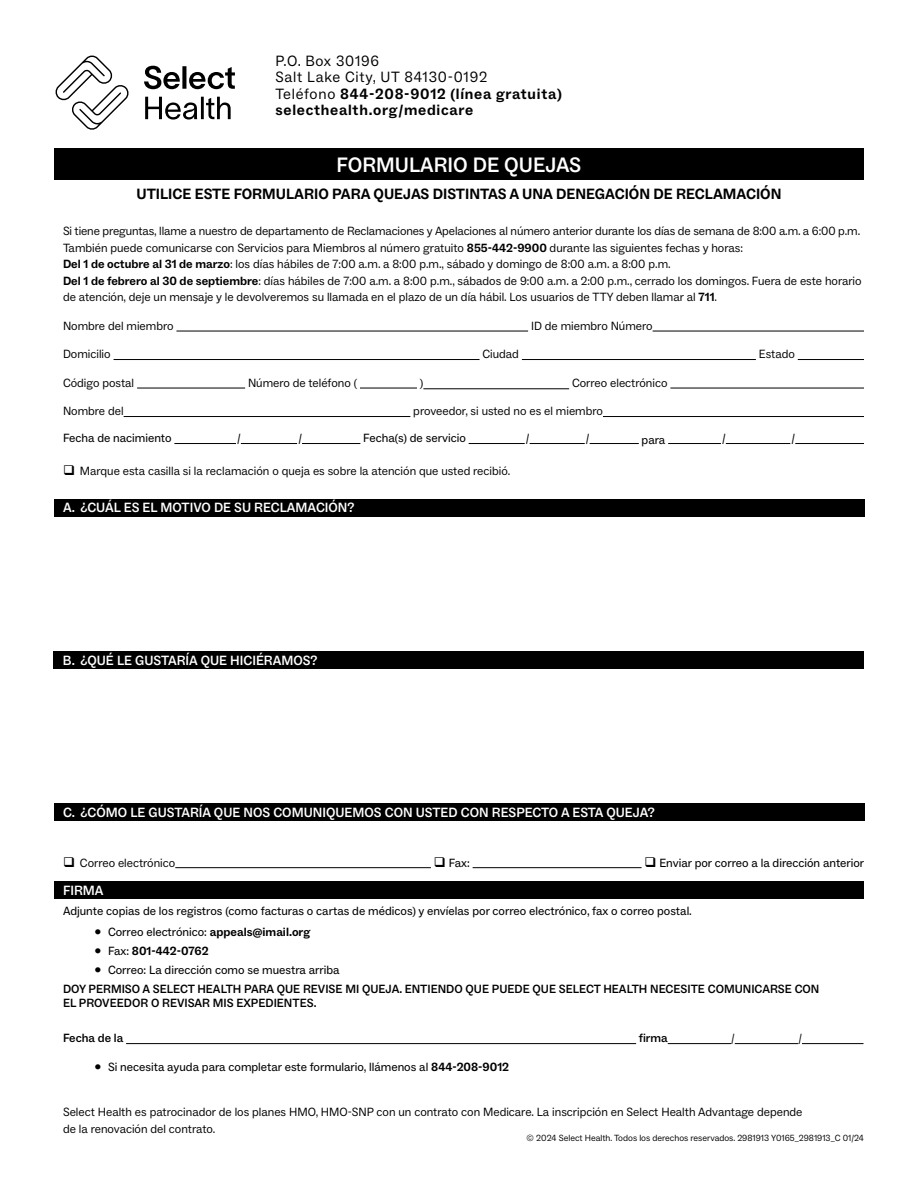
<style>
.page{position:relative;width:918px;height:1188px;background:#fff}
.page>*{position:absolute;margin:0;border:0;box-sizing:border-box;transform-origin:0 0}
.t1{font:500 21px "ABC Social";color:#fff}
.t2{font:700 15px/16.5px "ABC Social";letter-spacing:.05em;color:#000}
.t3{font:700 15px "ABC Social";color:#000}
.t4{font:500 13.5px "ABC Social";color:#fff}
.t5{font:12px/16.5px "ABC Social";color:#000}
.t6{font:12px "ABC Social";color:#000}
.t7{font:500 12px/14.4px "ABC Social";color:#000}
.t8{font:700 12px "ABC Social";color:#000}
.t9{font:9px "ABC Social";color:#000}
.s1{font-weight:400}
.s2{font-weight:700}
</style>
<div class="page">
<div style="left:54px;top:148px;width:810px;height:32px;background:#000"></div>
<hr style="left:176px;top:331px;width:352px;height:1px;background:#000">
<hr style="left:653px;top:331px;width:211px;height:1px;background:#000">
<hr style="left:114px;top:359px;width:366px;height:1px;background:#000">
<hr style="left:522px;top:359px;width:234px;height:1px;background:#000">
<hr style="left:798px;top:359px;width:66px;height:1px;background:#000">
<hr style="left:137px;top:388px;width:108px;height:1px;background:#000">
<hr style="left:360px;top:388px;width:57px;height:1px;background:#000">
<hr style="left:423px;top:388px;width:146px;height:1px;background:#000">
<hr style="left:670px;top:388px;width:194px;height:1px;background:#000">
<hr style="left:124px;top:416px;width:286px;height:1px;background:#000">
<hr style="left:603px;top:416px;width:261px;height:1px;background:#000">
<hr style="left:174px;top:443px;width:62px;height:1px;background:#000">
<hr style="left:241px;top:443px;width:56px;height:1px;background:#000">
<hr style="left:302px;top:443px;width:58px;height:1px;background:#000">
<hr style="left:469px;top:443px;width:56px;height:1px;background:#000">
<hr style="left:530px;top:443px;width:55px;height:1px;background:#000">
<hr style="left:590px;top:443px;width:49px;height:1px;background:#000">
<hr style="left:668px;top:443px;width:53px;height:1px;background:#000">
<hr style="left:726px;top:443px;width:64px;height:1px;background:#000">
<hr style="left:795px;top:443px;width:69px;height:1px;background:#000">
<div style="left:54px;top:881px;width:810px;height:18px;background:#000"></div>
<hr style="left:126px;top:1043px;width:510px;height:1px;background:#000">
<hr style="left:668px;top:1043px;width:63px;height:1px;background:#000">
<hr style="left:735px;top:1043px;width:63px;height:1px;background:#000">
<hr style="left:802px;top:1043px;width:62px;height:1px;background:#000">
<div style="left:54px;top:499px;width:810px;height:18px;background:#000"></div>
<div style="left:54px;top:651px;width:810px;height:18px;background:#000"></div>
<div style="left:54px;top:803px;width:810px;height:18px;background:#000"></div>
<hr style="left:175px;top:867px;width:256px;height:1px;background:#000">
<hr style="left:473px;top:867px;width:169px;height:1px;background:#000">
<svg style="left:56px;top:56px;width:179px;height:74px"></svg>
<p class="t2" style="left:275px;top:53px;width:288px"><span class="s1">P.O. Box 30196<br>Salt Lake City, UT 84130-0192<br>Teléfono</span> 844-208-9012 (línea gratuita) selecthealth.org/medicare</p>
<h1 class="t1" style="left:337px;top:152px;width:246px">FORMULARIO DE QUEJAS</h1>
<p class="t3" style="left:136px;top:185px;width:647px">UTILICE ESTE FORMULARIO PARA QUEJAS DISTINTAS A UNA DENEGACIÓN DE RECLAMACIÓN</p>
<p class="t5" style="left:63px;top:223px;width:800px">Si tiene preguntas, llame a nuestro de departamento de Reclamaciones y Apelaciones al número anterior durante los días de semana de 8:00 a.m. a 6:00 p.m.<br>También puede comunicarse con Servicios para Miembros al número gratuito <span class="s2">855-442-9900</span> durante las siguientes fechas y horas:<br><span class="s2">Del 1 de octubre al 31 de marzo</span>: los días hábiles de 7:00 a.m. a 8:00 p.m., sábado y domingo de 8:00 a.m. a 8:00 p.m.<br><span class="s2">Del 1 de febrero al 30 de septiembre</span>: días hábiles de 7:00 a.m. a 8:00 p.m., sábados de 9:00 a.m. a 2:00 p.m., cerrado los domingos. Fuera de este horario de atención, deje un mensaje y le devolveremos su llamada en el plazo de un día hábil. Los usuarios de TTY deben llamar al <span class="s2">711</span>.</p>
<p class="t5" style="left:63px;top:318px;width:112px">Nombre del miembro</p>
<p class="t5" style="left:531px;top:318px;width:123px">ID de miembro Número</p>
<p class="t5" style="left:63px;top:346px;width:49px">Domicilio</p>
<p class="t5" style="left:482px;top:346px;width:38px">Ciudad</p>
<p class="t5" style="left:759px;top:346px;width:38px">Estado</p>
<p class="t5" style="left:63px;top:375px;width:73px">Código postal</p>
<p class="t5" style="left:248px;top:375px;width:111px">Número de teléfono (</p>
<p class="t5" style="left:420px;top:375px;width:5px">)</p>
<p class="t5" style="left:572px;top:375px;width:97px">Correo electrónico</p>
<p class="t5" style="left:63px;top:403px;width:62px">Nombre del</p>
<p class="t5" style="left:413px;top:403px;width:191px">proveedor, si usted no es el miembro</p>
<p class="t6" style="left:63px;top:431px;width:110px">Fecha de nacimiento</p>
<p class="t6" style="left:237px;top:431px;width:5px">/</p>
<p class="t6" style="left:298px;top:431px;width:5px">/</p>
<p class="t6" style="left:363px;top:431px;width:104px">Fecha(s) de servicio</p>
<p class="t6" style="left:526px;top:431px;width:5px">/</p>
<p class="t6" style="left:586px;top:431px;width:5px">/</p>
<p class="t6" style="left:642px;top:432px;width:25px">para</p>
<p class="t6" style="left:722px;top:431px;width:5px">/</p>
<p class="t6" style="left:792px;top:431px;width:5px">/</p>
<p class="t5" style="left:63px;top:463px;width:449px">❑ Marque esta casilla si la reclamación o queja es sobre la atención que usted recibió.</p>
<p class="t4" style="left:63px;top:499px;width:293px">A. ¿CUÁL ES EL MOTIVO DE SU RECLAMACIÓN?</p>
<p class="t4" style="left:63px;top:652px;width:256px">B. ¿QUÉ LE GUSTARÍA QUE HICIÉRAMOS?</p>
<p class="t4" style="left:63px;top:804px;width:593px">C. ¿CÓMO LE GUSTARÍA QUE NOS COMUNIQUEMOS CON USTED CON RESPECTO A ESTA QUEJA?</p>
<p class="t5" style="left:63px;top:854px;width:114px">❑ Correo electrónico</p>
<p class="t6" style="left:434px;top:855px;width:37px">❑ Fax:</p>
<p class="t6" style="left:644px;top:855px;width:221px">❑ Enviar por correo a la dirección anterior</p>
<p class="t4" style="left:63px;top:882px;width:42px">FIRMA</p>
<p class="t6" style="left:63px;top:903px;width:630px">Adjunte copias de los registros (como facturas o cartas de médicos) y envíelas por correo electrónico, fax o correo postal.</p>
<p class="t6" style="left:94px;top:925px;width:217px">• Correo electrónico: <span class="s2">appeals@imail.org</span></p>
<p class="t8" style="left:94px;top:943px;width:116px"><span class="s1">• Fax:</span> 801-442-0762</p>
<p class="t6" style="left:94px;top:962px;width:247px">• Correo: La dirección como se muestra arriba</p>
<p class="t7" style="left:63px;top:982px;width:758px">DOY PERMISO A SELECT HEALTH PARA QUE REVISE MI QUEJA. ENTIENDO QUE PUEDE QUE SELECT HEALTH NECESITE COMUNICARSE CON<br>EL PROVEEDOR O REVISAR MIS EXPEDIENTES.</p>
<p class="t7" style="left:63px;top:1031px;width:62px">Fecha de la</p>
<p class="t7" style="left:639px;top:1031px;width:30px">firma</p>
<p class="t5" style="left:731px;top:1030px;width:5px">/</p>
<p class="t5" style="left:798px;top:1030px;width:5px">/</p>
<p class="t6" style="left:95px;top:1060px;width:416px">• Si necesita ayuda para completar este formulario, llámenos al <span class="s2">844-208-9012</span></p>
<p class="t5" style="left:63px;top:1104px;width:741px">Select Health es patrocinador de los planes HMO, HMO-SNP con un contrato con Medicare. La inscripción en Select Health Advantage depende de la renovación del contrato.</p>
<p class="t9" style="left:527px;top:1133px;width:339px">© 2024 Select Health. Todos los derechos reservados. 2981913 Y0165_2981913_C 01/24</p>
</div>
